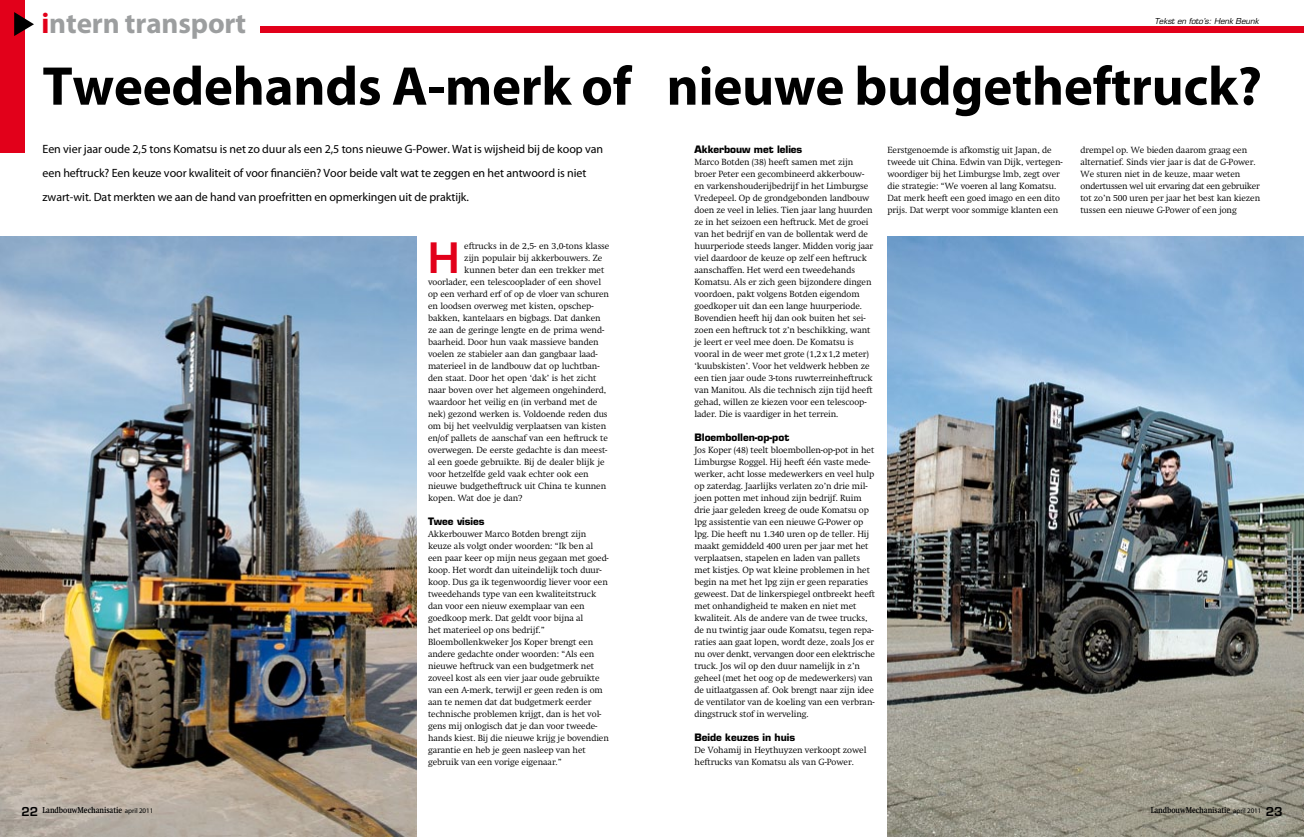
<style>
.page{position:relative;width:1304px;height:837px;background:#fff}
.page>*{position:absolute;margin:0;border:0;box-sizing:border-box;transform-origin:0 0}
.t1{font:700 55px "Myriad Pro";letter-spacing:-.005em;color:#000}
.t2{font:600 40.8px "Eurostile LT Std";color:#e2001a}
.t3{font:700 29px "Myriad Pro";letter-spacing:-.005em;color:#9c9e9f}
.t4{font:12px/24px "Myriad Pro";letter-spacing:-.005em;color:#000}
.t5{font:700 10px "Eurostile LT Std";letter-spacing:-.005em;color:#000}
.t6{font:300 8.8px/12px "Swift";letter-spacing:-.005em;color:#000}
.t7{font:700 8.4px "Swift";letter-spacing:-.005em;color:#000;scale:.83 1}
.t8{font:italic 8px "Eurostile LT Std";letter-spacing:-.005em;color:#000}
.s1{color:#e2001a}
.s2{font-family:"Eurostile LT Std";font-weight:600;font-size:12px}
.s3{font-family:"Myriad Pro";font-weight:400;font-size:7px}
</style>
<div class="page">
<img style="left:0;top:237px;width:417px;height:599px">
<img style="left:887px;top:237px;width:417px;height:599px">
<div style="left:261px;top:27px;width:391px;height:6px;background:#e2001a"></div>
<div style="left:0;top:0;width:24px;height:153px;background:#e2001a"></div>
<svg style="left:14px;top:12px;width:20px;height:24px"></svg>
<div style="left:652px;top:27px;width:652px;height:6px;background:#e2001a"></div>
<h3 class="t3" style="left:42px;top:4px;width:206px"><span class="s1">i</span>ntern transport</h3>
<p class="t8" style="left:1154px;top:17px;width:106px">Tekst en foto’s: Henk Beunk</p>
<h1 class="t1" style="left:43px;top:50px;width:1221px">Tweedehands A-merk of nieuwe budgetheftruck?</h1>
<p class="t4" style="left:43px;top:136px;width:562px">Een vier jaar oude 2,5 tons Komatsu is net zo duur als een 2,5 tons nieuwe G-Power. Wat is wijsheid bij de koop van een heftruck? Een keuze voor kwaliteit of voor financiën? Voor beide valt wat te zeggen en het antwoord is niet zwart-wit. Dat merkten we aan de hand van proefritten en opmerkingen uit de praktijk.</p>
<h2 class="t2" style="left:428px;top:232px;width:33px">H</h2>
<p class="t6" style="left:464px;top:240px;width:147px">eftrucks in de 2,5- en 3,0-tons klasse</p>
<p class="t5" style="left:694px;top:143px;width:109px">Akkerbouw met lelies</p>
<p class="t6" style="left:694px;top:156px;width:180px">Marco Botden (38) heeft samen met zijn broer Peter een gecombineerd akkerbouw&shy;en varkenshouderijbedrijf in het Limburgse Vredepeel. Op de grondgebonden landbouw doen ze veel in lelies. Tien jaar lang huurden ze in het seizoen een heftruck. Met de groei van het bedrijf en van de bollentak werd de huurperiode steeds langer. Midden vorig jaar viel daardoor de keuze op zelf een heftruck aanschaffen. Het werd een tweedehands Komatsu. Als er zich geen bijzondere dingen voordoen, pakt volgens Botden eigendom goedkoper uit dan een lange huurperiode.<br>Bovendien heeft hij dan ook buiten het sei&shy;zoen een heftruck tot z’n beschikking, want je leert er veel mee doen. De Komatsu is vooral in de weer met grote (1,2x1,2 meter) ‘kuubskisten’. Voor het veldwerk hebben ze een tien jaar oude 3-tons ruwterreinheftruck van Manitou. Als die technisch zijn tijd heeft gehad, willen ze kiezen voor een telescoop&shy;lader. Die is vaardiger in het terrein.</p>
<p class="t5" style="left:694px;top:431px;width:96px">Bloembollen-op-pot</p>
<p class="t6" style="left:694px;top:444px;width:182px">Jos Koper (48) teelt bloembollen-op-pot in het Limburgse Roggel. Hij heeft één vaste mede&shy;werker, acht losse medewerkers en veel hulp op zaterdag. Jaarlijks verlaten zo’n drie mil&shy;joen potten met inhoud zijn bedrijf. Ruim drie jaar geleden kreeg de oude Komatsu op lpg assistentie van een nieuwe G-Power op lpg. Die heeft nu 1.340 uren op de teller. Hij maakt gemiddeld 400 uren per jaar met het verplaatsen, stapelen en laden van pallets met kistjes. Op wat kleine problemen in het begin na met het lpg zijn er geen reparaties geweest. Dat de linkerspiegel ontbreekt heeft met onhandigheid te maken en niet met kwaliteit. Als de andere van de twee trucks, de nu twintig jaar oude Komatsu, tegen repa&shy;raties aan gaat lopen, wordt deze, zoals Jos er nu over denkt, vervangen door een elektrische truck. Jos wil op den duur namelijk in z’n geheel (met het oog op de medewerkers) van de uitlaatgassen af. Ook brengt naar zijn idee de ventilator van de koeling van een verbran&shy;dingstruck stof in werveling.</p>
<p class="t5" style="left:694px;top:731px;width:102px">Beide keuzes in huis</p>
<p class="t6" style="left:694px;top:744px;width:173px">De Vohamij in Heythuyzen verkoopt zowel heftrucks van Komatsu als van G-Power.</p>
<p class="t6" style="left:887px;top:144px;width:177px">Eerstgenoemde is afkomstig uit Japan, de tweede uit China. Edwin van Dijk, vertegen&shy;woordiger bij het Limburgse lmb, zegt over die strategie: “We voeren al lang Komatsu.<br>Dat merk heeft een goed imago en een dito prijs. Dat werpt voor sommige klanten een</p>
<p class="t6" style="left:1080px;top:144px;width:181px">drempel op. We bieden daarom graag een alternatief. Sinds vier jaar is dat de G-Power.<br>We sturen niet in de keuze, maar weten ondertussen wel uit ervaring dat een gebruiker tot zo’n 500 uren per jaar het best kan kiezen tussen een nieuwe G-Power of een jong</p>
<p class="t6" style="left:464px;top:252px;width:140px">zijn populair bij akkerbouwers. Ze</p>
<p class="t6" style="left:464px;top:264px;width:141px">kunnen beter dan een trekker met</p>
<p class="t6" style="left:428px;top:276px;width:174px">voorlader, een telescooplader of een shovel</p>
<p class="t6" style="left:428px;top:288px;width:182px">op een verhard erf of op de vloer van schuren</p>
<p class="t6" style="left:428px;top:300px;width:167px">en loodsen overweg met kisten, opschep-</p>
<p class="t6" style="left:428px;top:312px;width:174px">bakken, kantelaars en bigbags. Dat danken</p>
<p class="t6" style="left:428px;top:324px;width:178px">ze aan de geringe lengte en de prima wend-</p>
<p class="t6" style="left:428px;top:336px;width:172px">baarheid. Door hun vaak massieve banden</p>
<p class="t6" style="left:428px;top:348px;width:171px">voelen ze stabieler aan dan gangbaar laad-</p>
<p class="t6" style="left:428px;top:360px;width:173px">materieel in de landbouw dat op luchtban-</p>
<p class="t6" style="left:428px;top:372px;width:170px">den staat. Door het open ‘dak’ is het zicht</p>
<p class="t6" style="left:428px;top:384px;width:180px">naar boven over het algemeen ongehinderd,</p>
<p class="t6" style="left:428px;top:396px;width:171px">waardoor het veilig en (in verband met de</p>
<p class="t6" style="left:428px;top:408px;width:181px">nek) gezond werken is. Voldoende reden dus</p>
<p class="t6" style="left:428px;top:420px;width:180px">om bij het veelvuldig verplaatsen van kisten</p>
<p class="t6" style="left:428px;top:432px;width:181px">en/of pallets de aanschaf van een heftruck te</p>
<p class="t6" style="left:428px;top:444px;width:181px">overwegen. De eerste gedachte is dan meest-</p>
<p class="t6" style="left:428px;top:456px;width:178px">al een goede gebruikte. Bij de dealer blijk je</p>
<p class="t6" style="left:428px;top:468px;width:162px">voor hetzelfde geld vaak echter ook een</p>
<p class="t6" style="left:428px;top:480px;width:180px">nieuwe budgetheftruck uit China te kunnen</p>
<p class="t6" style="left:428px;top:492px;width:96px">kopen. Wat doe je dan?</p>
<p class="t5" style="left:428px;top:515px;width:58px">Twee visies</p>
<p class="t6" style="left:428px;top:528px;width:182px">Akkerbouwer Marco Botden brengt zijn keuze als volgt onder woorden: “Ik ben al een paar keer op mijn neus gegaan met goed&shy;koop. Het wordt dan uiteindelijk toch duur&shy;koop. Dus ga ik tegenwoordig liever voor een tweedehands type van een kwaliteitstruck dan voor een nieuw exemplaar van een goedkoop merk. Dat geldt voor bijna al<br>het materieel op ons bedrijf.” Bloembollenkweker Jos Koper brengt een andere gedachte onder woorden: “Als een nieuwe heftruck van een budgetmerk net zoveel kost als een vier jaar oude gebruikte van een A-merk, terwijl er geen reden is om aan te nemen dat dat budgetmerk eerder technische problemen krijgt, dan is het vol&shy;gens mij onlogisch dat je dan voor tweede&shy;hands kiest. Bij die nieuwe krijg je bovendien garantie en heb je geen nasleep van het gebruik van een vorige eigenaar.”</p>
<p class="t7" style="left:21px;top:805px;width:160px"><span class="s2">22</span> LandbouwMechanisatie <span class="s3">april 2011</span></p>
<p class="t7" style="left:1151px;top:805px;width:160px">LandbouwMechanisatie <span class="s3">april 2011</span> <span class="s2">23</span></p>
</div>
